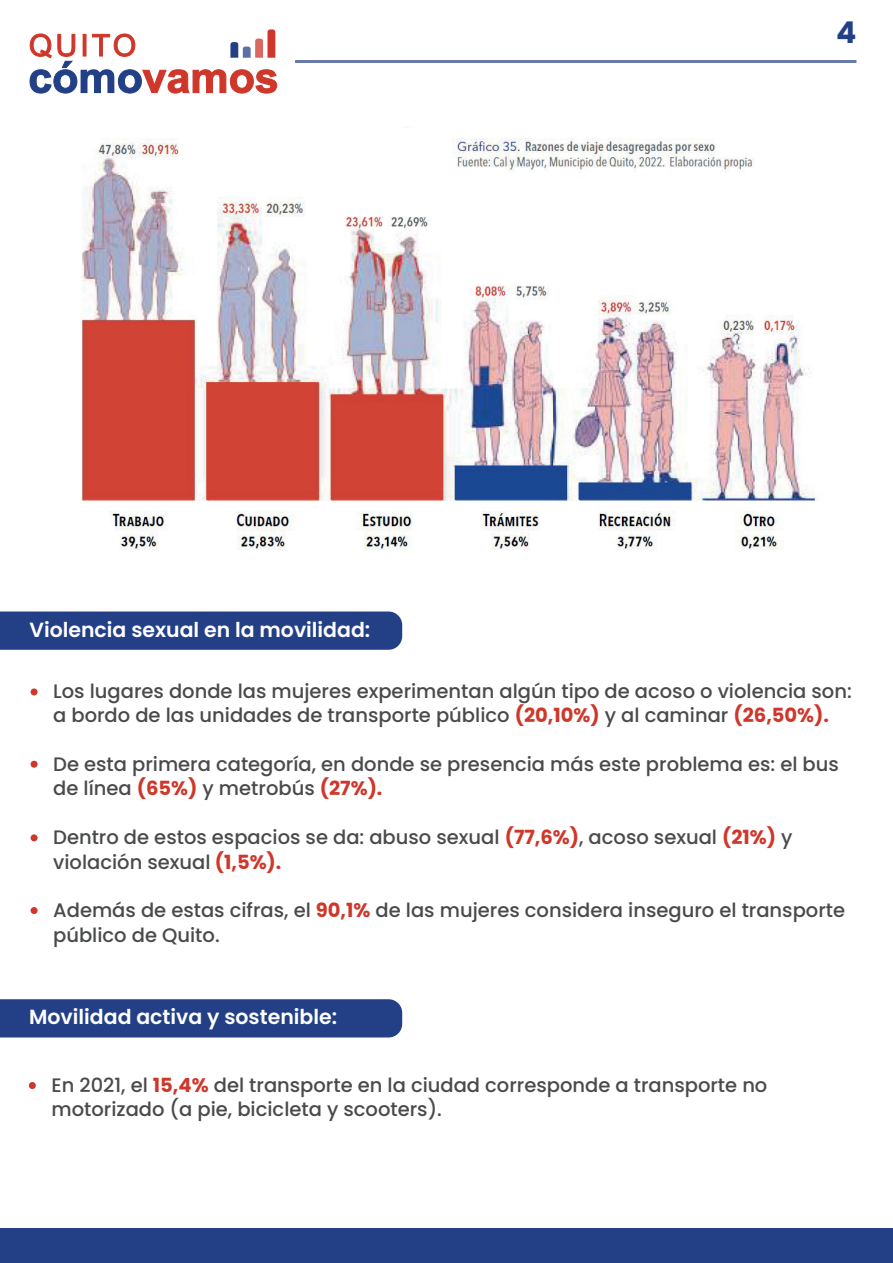
<style>
.page{position:relative;width:893px;height:1263px;background:#fff}
.page>*{position:absolute;margin:0;border:0;box-sizing:border-box;transform-origin:0 0}
.t1{font:700 30px "Poppins";color:#234087}
.t2{font:600 20.4px "Poppins";color:#fff}
.t3{font:500 19.5px/24.5px "Poppins";color:#494a4b}
.s1{font-weight:700;color:#ce372a}
</style>
<div class="page">
<div style="left:29px;top:1082px;width:7px;height:7px;background:#ce372a;border-radius:50%"></div>
<div style="left:31px;top:688px;width:7px;height:7px;background:#ce372a;border-radius:50%"></div>
<div style="left:31px;top:761px;width:7px;height:7px;background:#ce372a;border-radius:50%"></div>
<div style="left:31px;top:834px;width:7px;height:7px;background:#ce372a;border-radius:50%"></div>
<div style="left:31px;top:907px;width:7px;height:7px;background:#ce372a;border-radius:50%"></div>
<div style="left:0;top:1228px;width:893px;height:35px;background:#234087"></div>
<svg style="left:30px;top:29px;width:247px;height:65px"></svg>
<hr style="left:295px;top:60px;width:561px;height:3px;background:#234087">
<img style="left:81px;top:138px;width:741px;height:412px">
<div style="left:0;top:611px;width:402px;height:39px;background:#234087"></div>
<div style="left:0;top:999px;width:402px;height:38px;background:#234087"></div>
<p class="t2" style="left:30px;top:618px;width:342px">Violencia sexual en la movilidad:</p>
<h1 class="t1" style="left:836px;top:15px;width:22px">4</h1>
<p class="t3" style="left:53px;top:679px;width:800px">Los lugares donde las mujeres experimentan algún tipo de acoso o violencia son: a bordo de las unidades de transporte público <span class="s1">(20,10%)</span> y al caminar <span class="s1">(26,50%).</span></p>
<p class="t3" style="left:53px;top:752px;width:787px">De esta primera categoría, en donde se presencia más este problema es: el bus de línea <span class="s1">(65%)</span> y metrobús <span class="s1">(27%).</span></p>
<p class="t3" style="left:53px;top:825px;width:741px">Dentro de estos espacios se da: abuso sexual <span class="s1">(77,6%)</span>, acoso sexual <span class="s1">(21%)</span> y violación sexual <span class="s1">(1,5%).</span></p>
<p class="t3" style="left:53px;top:898px;width:793px">Además de estas cifras, el <span class="s1">90,1%</span> de las mujeres considera inseguro el transporte público de Quito.</p>
<p class="t2" style="left:29px;top:1005px;width:309px">Movilidad activa y sostenible:</p>
<p class="t3" style="left:51px;top:1073px;width:717px">En 2021, el <span class="s1">15,4%</span> del transporte en la ciudad corresponde a transporte no motorizado (a pie, bicicleta y scooters).</p>
</div>
